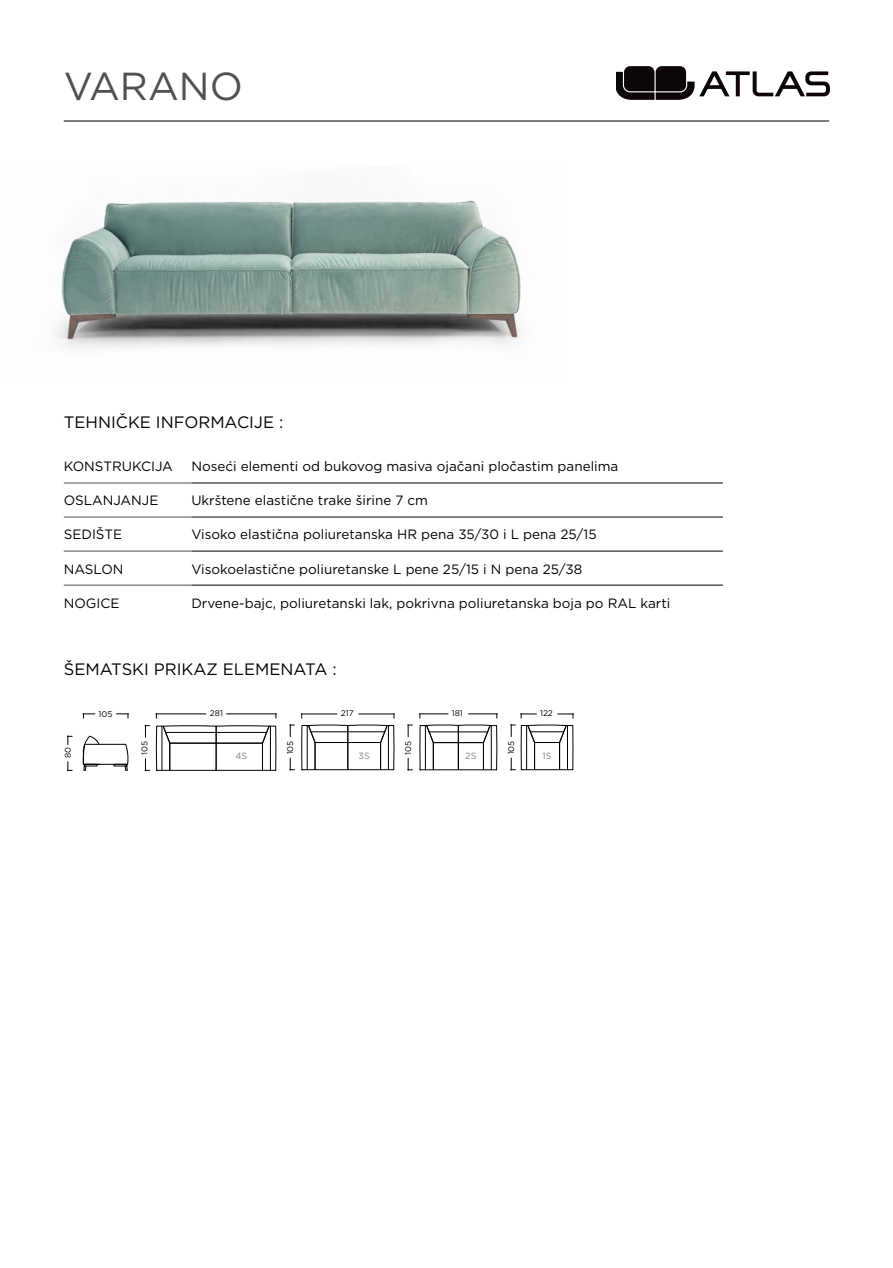
<style>
.page{position:relative;width:893px;height:1268px;background:#fff}
.page>*{position:absolute;margin:0;border:0;box-sizing:border-box;transform-origin:0 0}
.t1{font:39px "Gotham";color:#504f53}
.t2{font:16.5px "Gotham";color:#000}
.t3{font:13.5px "Gotham";color:#000}
.t4{font:9px "Gotham";color:#818084}
.t5{font:8.25px "Gotham";color:#000}
</style>
<div class="page">
<svg style="left:616px;top:66px;width:213px;height:34px"></svg>
<hr style="left:64px;top:120px;width:765px;height:2px;background:#504f53">
<img style="left:55px;top:200px;width:467px;height:150px">
<hr style="left:191px;top:482px;width:532px;height:1px;background:#000">
<hr style="left:191px;top:516px;width:532px;height:1px;background:#000">
<hr style="left:191px;top:550px;width:532px;height:1px;background:#000">
<hr style="left:191px;top:584px;width:532px;height:1px;background:#000">
<hr style="left:64px;top:482px;width:127px;height:1px;background:#504f53">
<hr style="left:64px;top:516px;width:127px;height:1px;background:#504f53">
<hr style="left:64px;top:550px;width:127px;height:1px;background:#504f53">
<hr style="left:64px;top:584px;width:127px;height:1px;background:#504f53">
<svg style="left:156px;top:725px;width:121px;height:45px"></svg>
<hr style="left:162px;top:726px;width:1px;height:44px;background:#000">
<hr style="left:166px;top:732px;width:50px;height:1px;background:#000">
<hr style="left:156px;top:713px;width:50px;height:1px;background:#000">
<hr style="left:227px;top:713px;width:49px;height:1px;background:#000">
<svg style="left:145px;top:758px;width:5px;height:13px"></svg>
<svg style="left:145px;top:725px;width:5px;height:12px"></svg>
<svg style="left:408px;top:758px;width:4px;height:12px"></svg>
<svg style="left:408px;top:724px;width:4px;height:12px"></svg>
<svg style="left:419px;top:713px;width:29px;height:5px"></svg>
<svg style="left:468px;top:713px;width:30px;height:5px"></svg>
<svg style="left:419px;top:724px;width:79px;height:46px"></svg>
<svg style="left:521px;top:713px;width:15px;height:5px"></svg>
<svg style="left:558px;top:713px;width:16px;height:5px"></svg>
<svg style="left:511px;top:724px;width:63px;height:46px"></svg>
<hr style="left:526px;top:725px;width:1px;height:44px;background:#000">
<svg style="left:290px;top:758px;width:4px;height:12px"></svg>
<svg style="left:290px;top:724px;width:4px;height:12px"></svg>
<hr style="left:301px;top:713px;width:36px;height:1px;background:#000">
<hr style="left:359px;top:713px;width:35px;height:1px;background:#000">
<svg style="left:301px;top:724px;width:94px;height:46px"></svg>
<hr style="left:388px;top:725px;width:1px;height:44px;background:#000">
<hr style="left:348px;top:731px;width:37px;height:1px;background:#000">
<svg style="left:83px;top:735px;width:18px;height:35px"></svg>
<hr style="left:85px;top:743px;width:41px;height:1px;background:#000">
<svg style="left:114px;top:743px;width:14px;height:27px"></svg>
<hr style="left:83px;top:763px;width:45px;height:1px;background:#000">
<svg style="left:116px;top:713px;width:13px;height:5px"></svg>
<svg style="left:83px;top:713px;width:12px;height:5px"></svg>
<svg style="left:67px;top:761px;width:5px;height:10px"></svg>
<svg style="left:67px;top:735px;width:5px;height:9px"></svg>
<h1 class="t1" style="left:64px;top:61px;width:181px">VARANO</h1>
<p class="t2" style="left:64px;top:411px;width:221px">TEHNIČKE INFORMACIJE :</p>
<p class="t3" style="left:64px;top:457px;width:111px">KONSTRUKCIJA</p>
<p class="t3" style="left:191px;top:457px;width:429px">Noseći elementi od bukovog masiva ojačani pločastim panelima</p>
<p class="t3" style="left:64px;top:492px;width:96px">OSLANJANJE</p>
<p class="t3" style="left:191px;top:492px;width:238px">Ukrštene elastične trake širine 7 cm</p>
<p class="t3" style="left:64px;top:526px;width:60px">SEDIŠTE</p>
<p class="t3" style="left:191px;top:526px;width:407px">Visoko elastična poliuretanska HR pena 35/30 i L pena 25/15</p>
<p class="t3" style="left:64px;top:560px;width:61px">NASLON</p>
<p class="t3" style="left:191px;top:560px;width:392px">Visokoelastične poliuretanske L pene 25/15 i N pena 25/38</p>
<p class="t3" style="left:64px;top:594px;width:57px">NOGICE</p>
<p class="t3" style="left:191px;top:594px;width:480px">Drvene-bajc, poliuretanski lak, pokrivna poliuretanska boja po RAL karti</p>
<p class="t2" style="left:64px;top:658px;width:274px">ŠEMATSKI PRIKAZ ELEMENATA :</p>
<p class="t5" style="left:99px;top:708px;width:15px">105</p>
<p class="t5" style="left:341px;top:707px;width:14px">217</p>
<p class="t5" style="left:210px;top:707px;width:15px">281</p>
<p class="t5" style="left:452px;top:707px;width:13px">181</p>
<p class="t5" style="left:540px;top:707px;width:14px">122</p>
<p class="t5" style="left:506px;top:754px;width:15px;rotate:-90deg">105</p>
<p class="t5" style="left:285px;top:754px;width:15px;rotate:-90deg">105</p>
<p class="t5" style="left:139px;top:755px;width:15px;rotate:-90deg">105</p>
<p class="t5" style="left:403px;top:754px;width:15px;rotate:-90deg">105</p>
<p class="t5" style="left:63px;top:757px;width:13px;rotate:-90deg">80</p>
<p class="t4" style="left:235px;top:750px;width:13px">4S</p>
<p class="t4" style="left:359px;top:750px;width:13px">3S</p>
<p class="t4" style="left:465px;top:750px;width:13px">2S</p>
<p class="t4" style="left:543px;top:750px;width:10px">1S</p>
</div>
